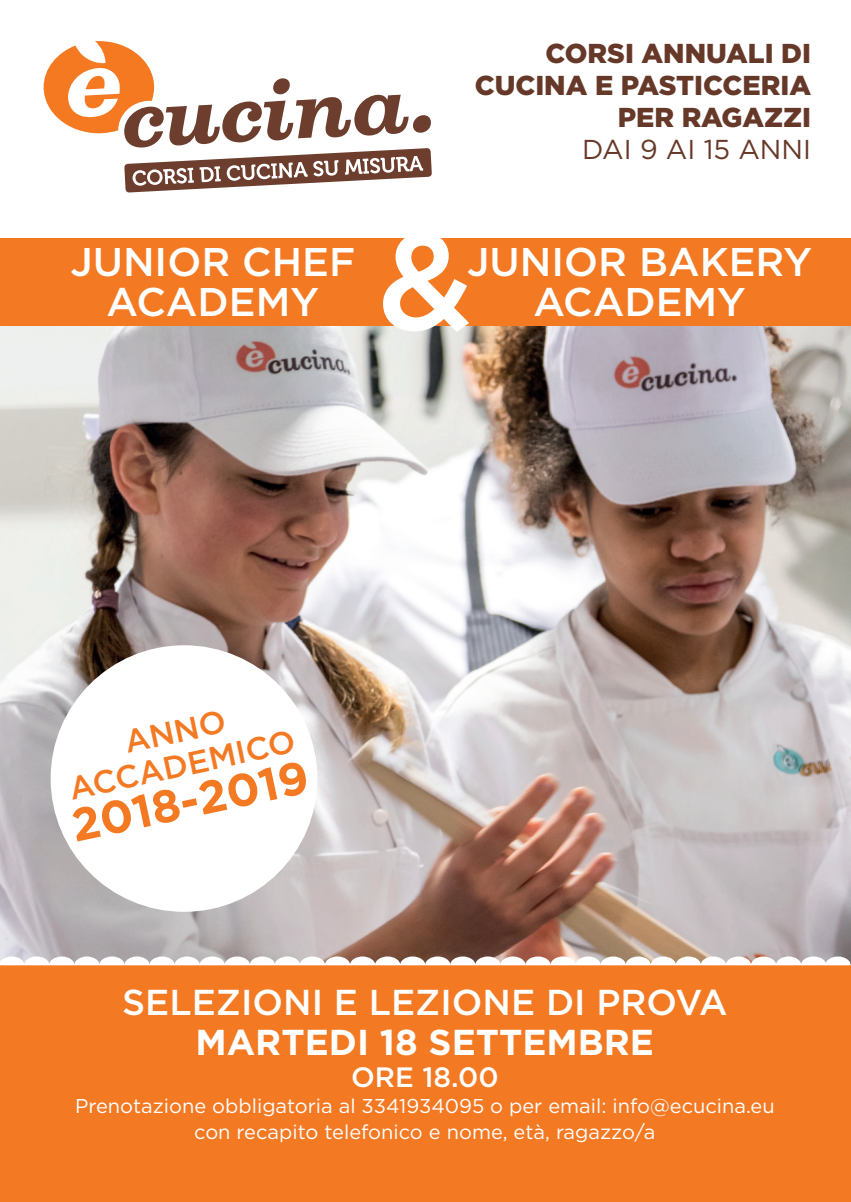
<style>
.page{position:relative;width:851px;height:1202px;background:#fff}
.page>*{position:absolute;margin:0;border:0;box-sizing:border-box;transform-origin:0 0}
.t1{font:500 137.2px "Gotham";color:#fff}
.t2{font:700 46px "Gotham";color:#f47923}
.t3{font:500 40px/40px "Gotham";color:#fff;text-align:center}
.t4{font:500 36px "Gotham";color:#fff}
.t5{font:700 36px "Gotham";color:#fff}
.t6{font:500 32px/34px "Gotham";color:#f47923;text-align:center}
.t7{font:500 28px "Gotham";color:#fff}
.t8{font:900 27.4px/31.8px "Gotham";color:#663828;text-align:right}
.t9{font:27.4px "Gotham";color:#663828}
.t10{font:20px/26px "Gotham";color:#fff;text-align:center}
</style>
<div class="page">
<img style="left:0;top:326px;width:850px;height:630px">
<svg style="left:44px;top:41px;width:388px;height:152px"></svg>
<div style="left:0;top:965px;width:850px;height:237px;background:#f47923"></div>
<svg style="left:0;top:956px;width:850px;height:10px"></svg>
<div style="left:0;top:238px;width:850px;height:88px;background:#f47923"></div>
<div style="left:51px;top:645px;width:266px;height:267px;background:#fff;border-radius:50%"></div>
<h3 class="t8" style="left:474px;top:37px;width:338px">CORSI ANNUALI DI<br>CUCINA E PASTICCERIA<br>PER RAGAZZI</h3>
<h3 class="t9" style="left:582px;top:131px;width:230px">DAI 9 AI 15 ANNI</h3>
<h1 class="t1" style="left:377px;top:204px;width:97px">&amp;</h1>
<h3 class="t3" style="left:70px;top:241px;width:286px">JUNIOR CHEF<br>ACADEMY</h3>
<h3 class="t3" style="left:467px;top:241px;width:346px">JUNIOR BAKERY</h3>
<h3 class="t3" style="left:533px;top:281px;width:214px">ACADEMY</h3>
<h3 class="t6" style="left:59px;top:738px;width:232px;rotate:-12deg">ANNO<br>ACCADEMICO</h3>
<h2 class="t2" style="left:66px;top:796px;width:243px;rotate:-12deg">2018-2019</h2>
<h3 class="t4" style="left:122px;top:982px;width:606px">SELEZIONI E LEZIONE DI PROVA</h3>
<h3 class="t5" style="left:195px;top:1019px;width:460px">MARTEDI 18 SETTEMBRE</h3>
<h3 class="t7" style="left:351px;top:1061px;width:149px">ORE 18.00</h3>
<p class="t10" style="left:75px;top:1093px;width:701px">Prenotazione obbligatoria al 3341934095 o per email: info@ecucina.eu con recapito telefonico e nome, età, ragazzo/a</p>
</div>
